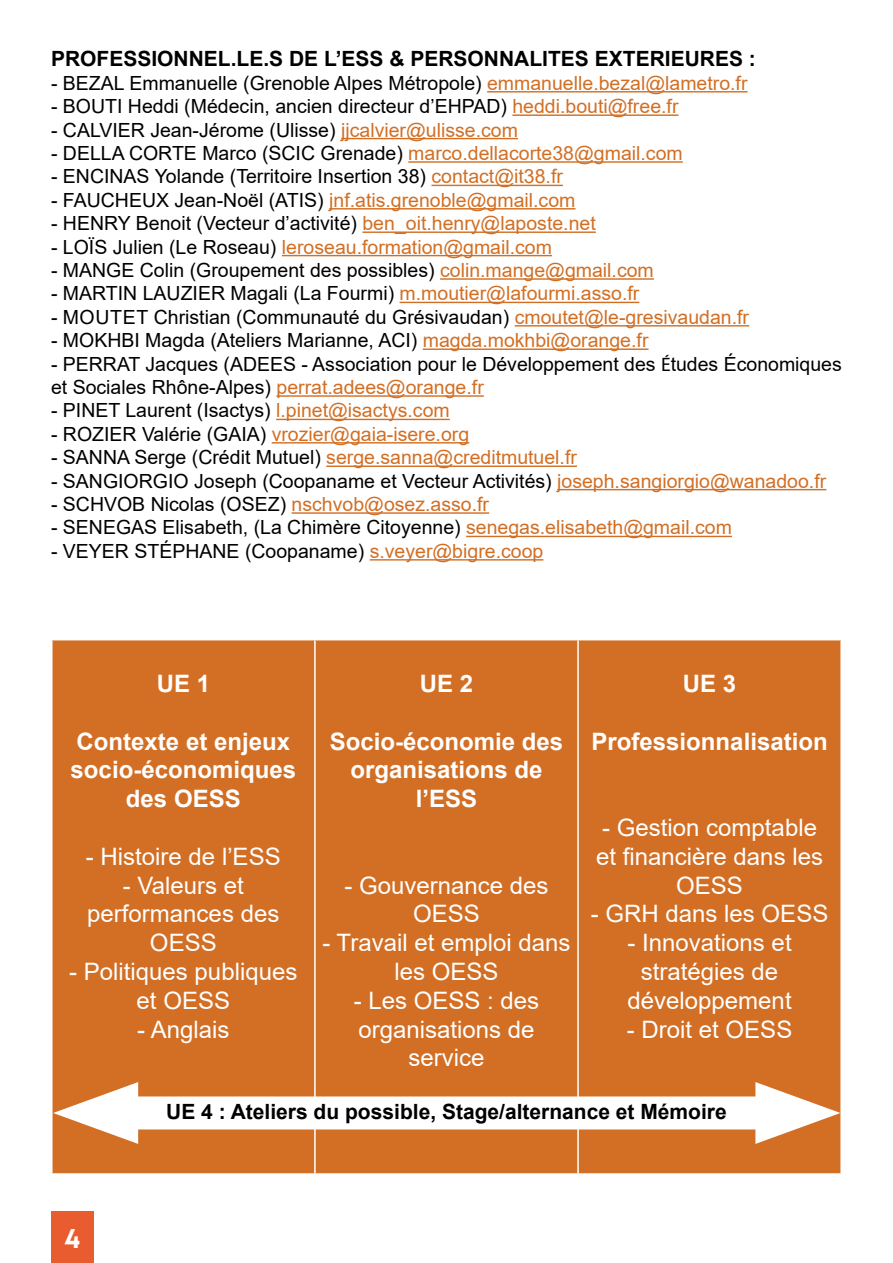
<style>
.page{position:relative;width:893px;height:1263px;background:#fff}
.page>*{position:absolute;margin:0;border:0;box-sizing:border-box;transform-origin:0 0}
.t1{font:700 28.5px "Mont";color:#fff}
.t2{font:24px/28.8px "Arial";color:#fff;text-align:center}
.t3{font:700 24px/28.8px "Arial";color:#fff;text-align:center}
.t4{font:700 21px "Arial";color:#000}
.t5{font:19.5px/23.4px "Arial";color:#000}
.t6{font:19.5px "Arial";color:#d26f24}
.s1{color:#d26f24}
.s2{color:#000}
.s3{font-family:"Myriad Pro"}
</style>
<div class="page">
<div style="left:51px;top:1212px;width:43px;height:51px;background:#e85c2f"></div>
<hr style="left:487px;top:91px;width:260px;height:1px;background:#d26f24">
<hr style="left:512px;top:114px;width:166px;height:2px;background:#d26f24">
<hr style="left:341px;top:138px;width:177px;height:1px;background:#d26f24">
<hr style="left:408px;top:161px;width:275px;height:2px;background:#d26f24">
<hr style="left:431px;top:185px;width:132px;height:1px;background:#d26f24">
<hr style="left:329px;top:208px;width:246px;height:1px;background:#d26f24">
<hr style="left:362px;top:231px;width:234px;height:2px;background:#d26f24">
<hr style="left:282px;top:255px;width:270px;height:1px;background:#d26f24">
<hr style="left:440px;top:278px;width:214px;height:2px;background:#d26f24">
<hr style="left:400px;top:302px;width:239px;height:1px;background:#d26f24">
<hr style="left:515px;top:325px;width:234px;height:1px;background:#d26f24">
<hr style="left:423px;top:348px;width:225px;height:2px;background:#d26f24">
<hr style="left:276px;top:395px;width:208px;height:2px;background:#d26f24">
<hr style="left:276px;top:419px;width:174px;height:1px;background:#d26f24">
<hr style="left:272px;top:442px;width:197px;height:1px;background:#d26f24">
<hr style="left:326px;top:465px;width:251px;height:2px;background:#d26f24">
<hr style="left:557px;top:489px;width:269px;height:1px;background:#d26f24">
<hr style="left:292px;top:512px;width:197px;height:2px;background:#d26f24">
<hr style="left:466px;top:536px;width:266px;height:1px;background:#d26f24">
<hr style="left:370px;top:559px;width:173px;height:1px;background:#d26f24">
<div style="left:53px;top:640px;width:787px;height:533px;background:#d26f24"></div>
<hr style="left:314px;top:640px;width:2px;height:533px;background:#fff">
<hr style="left:577px;top:640px;width:2px;height:533px;background:#fff">
<div style="left:107px;top:1096px;width:679px;height:33px;background:#fff"></div>
<svg style="left:53px;top:1082px;width:85px;height:62px"></svg>
<svg style="left:755px;top:1082px;width:85px;height:62px"></svg>
<p class="t4" style="left:51px;top:44px;width:706px">PROFESSIONNEL.LE.S DE L’ESS &amp; PERSONNALITES EXTERIEURES :</p>
<p class="t5" style="left:51px;top:71px;width:698px">- BEZAL Emmanuelle (Grenoble Alpes Métropole) <span class="s1">emmanuelle.bezal@lametro.fr</span></p>
<p class="t5" style="left:51px;top:94px;width:629px">- BOUTI Heddi (Médecin, ancien directeur d’EHPAD) <span class="s1">heddi.bouti@free.fr</span></p>
<p class="t5" style="left:51px;top:118px;width:468px">- CALVIER Jean-Jérome (Ulisse) <span class="s1">jjcalvier@ulisse.com</span></p>
<p class="t5" style="left:51px;top:141px;width:633px">- DELLA CORTE Marco (SCIC Grenade) <span class="s1">marco.dellacorte38@gmail.com</span></p>
<p class="t5" style="left:51px;top:165px;width:513px">- ENCINAS Yolande (Territoire Insertion 38) <span class="s1">contact@it38.fr</span></p>
<p class="t6" style="left:51px;top:186px;width:526px"><span class="s2">- FAUCHEUX Jean-Noël (ATIS)</span> jnf.atis.grenoble@gmail.com</p>
<p class="t5" style="left:51px;top:211px;width:546px">- HENRY Benoit (Vecteur d’activité) <span class="s1">ben_oit.henry@laposte.net</span></p>
<p class="t6" style="left:51px;top:233px;width:502px"><span class="s2">- LOÏS Julien (Le Roseau)</span> leroseau.formation@gmail.com</p>
<p class="t5" style="left:51px;top:258px;width:604px">- MANGE Colin (Groupement des possibles) <span class="s1">colin.mange@gmail.com</span></p>
<p class="t5" style="left:51px;top:282px;width:590px">- MARTIN LAUZIER Magali (La Fourmi) <span class="s1">m.moutier@lafourmi.asso.fr</span></p>
<p class="t5" style="left:51px;top:305px;width:700px">- MOUTET Christian (Communauté du Grésivaudan) <span class="s1">cmoutet@le-gresivaudan.fr</span></p>
<p class="t5" style="left:51px;top:328px;width:599px">- MOKHBI Magda (Ateliers Marianne, ACI) <span class="s1">magda.mokhbi@orange.fr</span></p>
<p class="t5" style="left:51px;top:352px;width:792px">- PERRAT Jacques (ADEES - Association pour le Développement des <span class="s3">É</span>tudes Économiques et Sociales Rhône-Alpes) <span class="s1">perrat.adees@orange.fr</span></p>
<p class="t5" style="left:51px;top:399px;width:400px">- PINET Laurent (Isactys) <span class="s1">l.pinet@isactys.com</span></p>
<p class="t6" style="left:51px;top:420px;width:420px"><span class="s2">- ROZIER Valérie (GAIA)</span> vrozier@gaia-isere.org</p>
<p class="t6" style="left:51px;top:444px;width:527px"><span class="s2">- SANNA Serge (Crédit Mutuel)</span> serge.sanna@creditmutuel.fr</p>
<p class="t5" style="left:51px;top:469px;width:777px">- SANGIORGIO Joseph (Coopaname et Vecteur Activités) <span class="s1">joseph.sangiorgio@wanadoo.fr</span></p>
<p class="t5" style="left:51px;top:492px;width:440px">- SCHVOB Nicolas (OSEZ) <span class="s1">nschvob@osez.asso.fr</span></p>
<p class="t5" style="left:51px;top:516px;width:682px">- SENEGAS Elisabeth, (La Chimère Citoyenne) <span class="s1">senegas.elisabeth@gmail.com</span></p>
<p class="t5" style="left:51px;top:539px;width:494px">- VEYER STÉPHANE (Coopaname) <span class="s1">s.veyer@bigre.coop</span></p>
<p class="t3" style="left:157px;top:669px;width:55px">UE 1</p>
<p class="t3" style="left:71px;top:727px;width:227px">Contexte et enjeux socio-économiques des OESS</p>
<p class="t2" style="left:86px;top:842px;width:196px">- Histoire de l’ESS</p>
<p class="t2" style="left:87px;top:871px;width:194px">- Valeurs et performances des<br>OESS</p>
<p class="t2" style="left:69px;top:957px;width:230px">- Politiques publiques et OESS</p>
<p class="t2" style="left:137px;top:1015px;width:94px">- Anglais</p>
<p class="t3" style="left:420px;top:669px;width:55px">UE 2</p>
<p class="t3" style="left:330px;top:727px;width:235px">Socio-économie des organisations de l’ESS</p>
<p class="t2" style="left:344px;top:871px;width:206px">- Gouvernance des<br>OESS</p>
<p class="t2" style="left:322px;top:928px;width:250px">- Travail et emploi dans les OESS</p>
<p class="t2" style="left:354px;top:986px;width:187px">- Les OESS : des organisations de service</p>
<p class="t3" style="left:683px;top:669px;width:55px">UE 3</p>
<p class="t3" style="left:592px;top:727px;width:238px">Professionnalisation</p>
<p class="t2" style="left:596px;top:813px;width:228px">- Gestion comptable et financière dans les<br>OESS</p>
<p class="t2" style="left:591px;top:899px;width:239px">- GRH dans les OESS</p>
<p class="t2" style="left:628px;top:928px;width:166px">- Innovations et stratégies de développement</p>
<p class="t2" style="left:627px;top:1015px;width:167px">- Droit et OESS</p>
<h1 class="t1" style="left:65px;top:1219px;width:17px">4</h1>
<p class="t4" style="left:166px;top:1096px;width:562px">UE 4 : Ateliers du possible, Stage/alternance et Mémoire</p>
</div>
